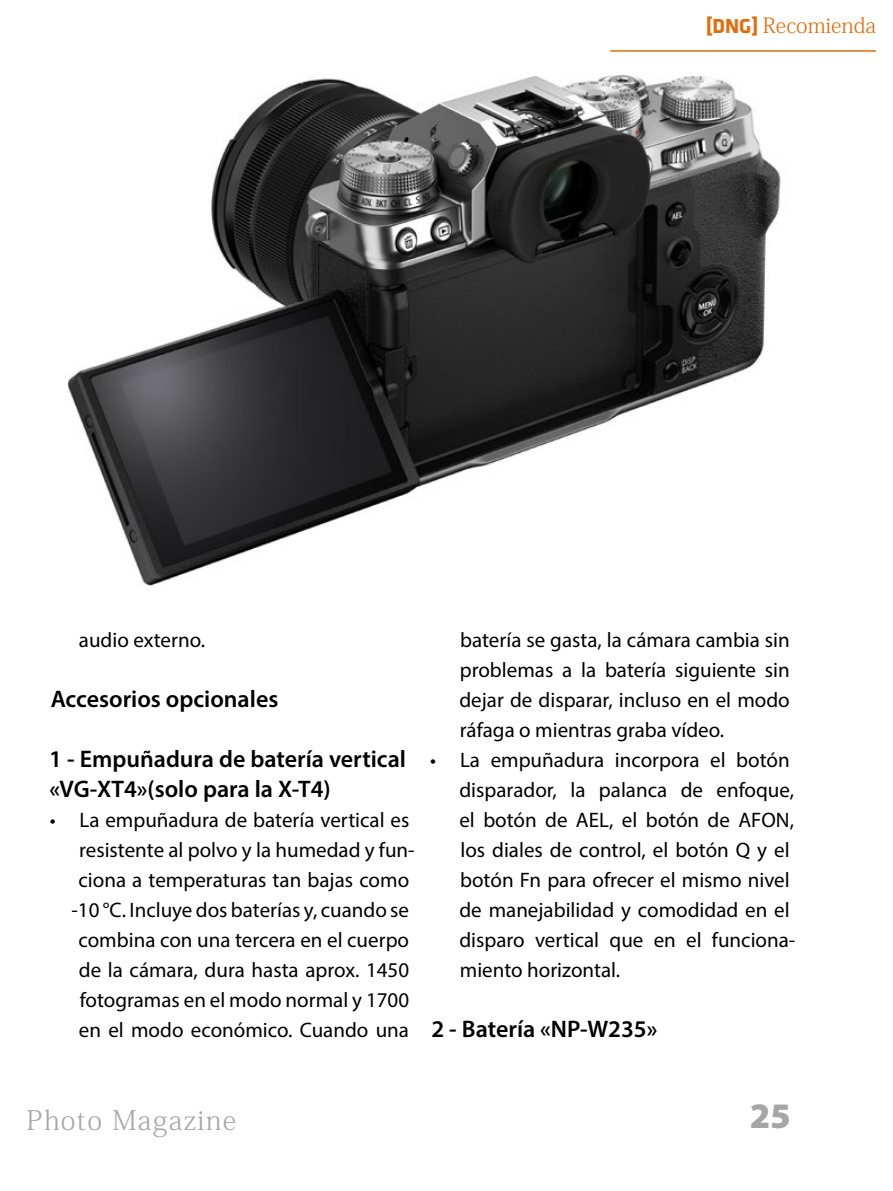
<style>
.page{position:relative;width:893px;height:1191px;background:#fff}
.page>*{position:absolute;margin:0;border:0;box-sizing:border-box;transform-origin:0 0}
.t1{font:900 36px "Myriad Pro";color:#a6a6a6}
.t2{font:27px "Adobe Fangsong Std";letter-spacing:.05em;color:#a6a6a6}
.t3{font:600 24px/30px "Myriad Pro";color:#000}
.t4{font:21px/30px "Myriad Pro";color:#000;text-align:right}
.t5{font:21px "Adobe Fangsong Std";color:#e46c0a}
.s1{font-family:"Klavika";font-weight:700}
</style>
<div class="page">
<img style="left:67px;top:75px;width:714px;height:511px">
<hr style="left:610px;top:50px;width:266px;height:2px;background:#e46c0a">
<p class="t5" style="left:706px;top:13px;width:172px"><span class="s1">[DNG]</span> Recomienda</p>
<p class="t4" style="left:79px;top:624px;width:128px">audio externo.</p>
<p class="t3" style="left:51px;top:683px;width:229px">Accesorios opcionales</p>
<p class="t3" style="left:49px;top:743px;width:358px">1 - Empuñadura de batería vertical «VG-XT4»(solo para la X-T4)</p>
<p class="t4" style="left:50px;top:804px;width:367px">• La empuñadura de batería vertical es resistente al polvo y la humedad y fun&shy;ciona a temperaturas tan bajas como<br>-10 °C. Incluye dos baterías y, cuando se combina con una tercera en el cuerpo<br>de la cámara, dura hasta aprox. 1450 fotogramas en el modo normal y 1700<br>en el modo económico. Cuando una</p>
<p class="t4" style="left:459px;top:624px;width:332px;text-align:justify">batería se gasta, la cámara cambia sin problemas a la batería siguiente sin dejar de disparar, incluso en el modo ráfaga o mientras graba vídeo.</p>
<p class="t4" style="left:459px;top:745px;width:337px;text-align:left;text-indent:-29px">• La empuñadura incorpora el botón disparador, la palanca de enfoque, el botón de AEL, el botón de AFON, los diales de control, el botón Q y el botón Fn para ofrecer el mismo nivel de manejabilidad y comodidad en el disparo vertical que en el funciona&shy;miento horizontal.</p>
<p class="t3" style="left:431px;top:1013px;width:227px">2 - Batería «NP-W235»</p>
<p class="t2" style="left:27px;top:1103px;width:211px">Photo Magazine</p>
<h1 class="t1" style="left:750px;top:1092px;width:43px">25</h1>
</div>
